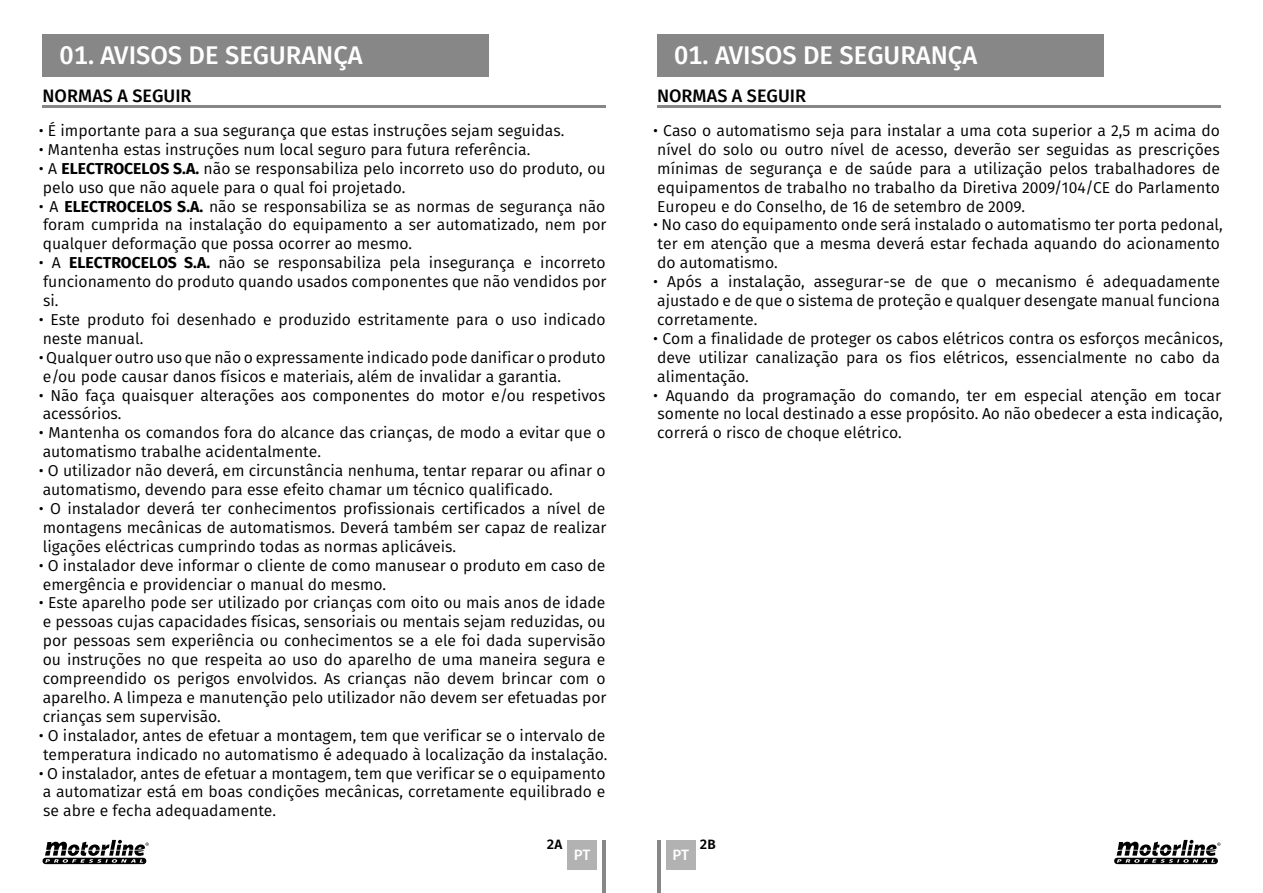
<style>
.page{position:relative;width:1263px;height:893px;background:#fff}
.page>*{position:absolute;margin:0;border:0;box-sizing:border-box;transform-origin:0 0}
.t1{font:500 25.5px "Fira Sans";color:#fff}
.t2{font:500 18px "Fira Sans";color:#000}
.t3{font:15.75px/18.9px "Fira Sans";color:#000}
.t4{font:500 15px "Fira Sans";color:#fff}
.t5{font:600 13.5px "Fira Sans";color:#000}
.s1{font-weight:700}
</style>
<div class="page">
<div style="left:657px;top:34px;width:446px;height:43px;background:#878787"></div>
<div style="left:43px;top:34px;width:446px;height:43px;background:#878787"></div>
<hr style="left:43px;top:105px;width:563px;height:3px;background:#878787">
<hr style="left:657px;top:105px;width:563px;height:3px;background:#878787">
<div style="left:666px;top:840px;width:30px;height:29px;background:#b3b2b2"></div>
<div style="left:567px;top:840px;width:30px;height:29px;background:#b3b2b2"></div>
<hr style="left:603px;top:840px;width:3px;height:53px;background:#878787">
<hr style="left:657px;top:840px;width:3px;height:53px;background:#878787">
<svg style="left:1114px;top:840px;width:106px;height:24px"></svg>
<svg style="left:43px;top:840px;width:106px;height:24px"></svg>
<h1 class="t1" style="left:60px;top:35px;width:305px">01. AVISOS DE SEGURANÇA</h1>
<h1 class="t1" style="left:674px;top:35px;width:305px">01. AVISOS DE SEGURANÇA</h1>
<p class="t2" style="left:43px;top:81px;width:151px">NORMAS A SEGUIR</p>
<p class="t2" style="left:657px;top:81px;width:151px">NORMAS A SEGUIR</p>
<p class="t3" style="left:653px;top:121px;width:568px;text-align:justify">• Caso o automatismo seja para instalar a uma cota superior a 2,5 m acima do nível do solo ou outro nível de acesso, deverão ser seguidas as prescrições mínimas de segurança e de saúde para a utilização pelos trabalhadores de equipamentos de trabalho no trabalho da Diretiva 2009/104/CE do Parlamento Europeu e do Conselho, de 16 de setembro de 2009.</p>
<p class="t3" style="left:653px;top:215px;width:571px">• No caso do equipamento onde será instalado o automatismo ter porta pedonal, ter em atenção que a mesma deverá estar fechada aquando do acionamento do automatismo.</p>
<p class="t3" style="left:653px;top:272px;width:568px;text-align:justify">• Após a instalação, assegurar-se de que o mecanismo é adequadamente ajustado e de que o sistema de proteção e qualquer desengate manual funciona corretamente.</p>
<p class="t3" style="left:653px;top:329px;width:571px">• Com a finalidade de proteger os cabos elétricos contra os esforços mecânicos, deve utilizar canalização para os fios elétricos, essencialmente no cabo da alimentação.</p>
<p class="t3" style="left:653px;top:385px;width:571px;text-align:justify">• Aquando da programação do comando, ter em especial atenção em tocar somente no local destinado a esse propósito. Ao não obedecer a esta indicação, correrá o risco de choque elétrico.</p>
<p class="t3" style="left:39px;top:121px;width:527px">• É importante para a sua segurança que estas instruções sejam seguidas.</p>
<p class="t3" style="left:39px;top:140px;width:493px">• Mantenha estas instruções num local seguro para futura referência.</p>
<p class="t3" style="left:39px;top:158px;width:568px">• A <span class="s1">ELECTROCELOS S.A.</span> não se responsabiliza pelo incorreto uso do produto, ou pelo uso que não aquele para o qual foi projetado.</p>
<p class="t3" style="left:39px;top:196px;width:569px;text-align:justify">• A <span class="s1">ELECTROCELOS S.A.</span> não se responsabiliza se as normas de segurança não foram cumprida na instalação do equipamento a ser automatizado, nem por qualquer deformação que possa ocorrer ao mesmo.</p>
<p class="t3" style="left:39px;top:253px;width:569px;text-align:justify">• A <span class="s1">ELECTROCELOS S.A.</span> não se responsabiliza pela insegurança e incorreto funcionamento do produto quando usados componentes que não vendidos por si.</p>
<p class="t3" style="left:39px;top:310px;width:568px">• Este produto foi desenhado e produzido estritamente para o uso indicado neste manual.</p>
<p class="t3" style="left:39px;top:347px;width:568px">• Qualquer outro uso que não o expressamente indicado pode danificar o produto e/ou pode causar danos físicos e materiais, além de invalidar a garantia.</p>
<p class="t3" style="left:39px;top:385px;width:568px">• Não faça quaisquer alterações aos componentes do motor e/ou respetivos acessórios.</p>
<p class="t3" style="left:39px;top:423px;width:568px">• Mantenha os comandos fora do alcance das crianças, de modo a evitar que o automatismo trabalhe acidentalmente.</p>
<p class="t3" style="left:39px;top:461px;width:568px">• O utilizador não deverá, em circunstância nenhuma, tentar reparar ou afinar o automatismo, devendo para esse efeito chamar um técnico qualificado.</p>
<p class="t3" style="left:39px;top:499px;width:569px;text-align:justify">• O instalador deverá ter conhecimentos profissionais certificados a nível de montagens mecânicas de automatismos. Deverá também ser capaz de realizar ligações eléctricas cumprindo todas as normas aplicáveis.</p>
<p class="t3" style="left:39px;top:555px;width:568px">• O instalador deve informar o cliente de como manusear o produto em caso de emergência e providenciar o manual do mesmo.</p>
<p class="t3" style="left:39px;top:593px;width:569px;text-align:justify">• Este aparelho pode ser utilizado por crianças com oito ou mais anos de idade e pessoas cujas capacidades físicas, sensoriais ou mentais sejam reduzidas, ou por pessoas sem experiência ou conhecimentos se a ele foi dada supervisão ou instruções no que respeita ao uso do aparelho de uma maneira segura e compreendido os perigos envolvidos. As crianças não devem brincar com o aparelho. A limpeza e manutenção pelo utilizador não devem ser efetuadas por crianças sem supervisão.</p>
<p class="t3" style="left:39px;top:725px;width:570px">• O instalador, antes de efetuar a montagem, tem que verificar se o intervalo de temperatura indicado no automatismo é adequado à localização da instalação.</p>
<p class="t3" style="left:39px;top:763px;width:568px;text-align:justify">• O instalador, antes de efetuar a montagem, tem que verificar se o equipamento a automatizar está em boas condições mecânicas, corretamente equilibrado e se abre e fecha adequadamente.</p>
<p class="t5" style="left:547px;top:833px;width:17px">2A</p>
<p class="t5" style="left:700px;top:833px;width:17px">2B</p>
<p class="t4" style="left:574px;top:842px;width:18px">PT</p>
<p class="t4" style="left:672px;top:842px;width:18px">PT</p>
</div>
